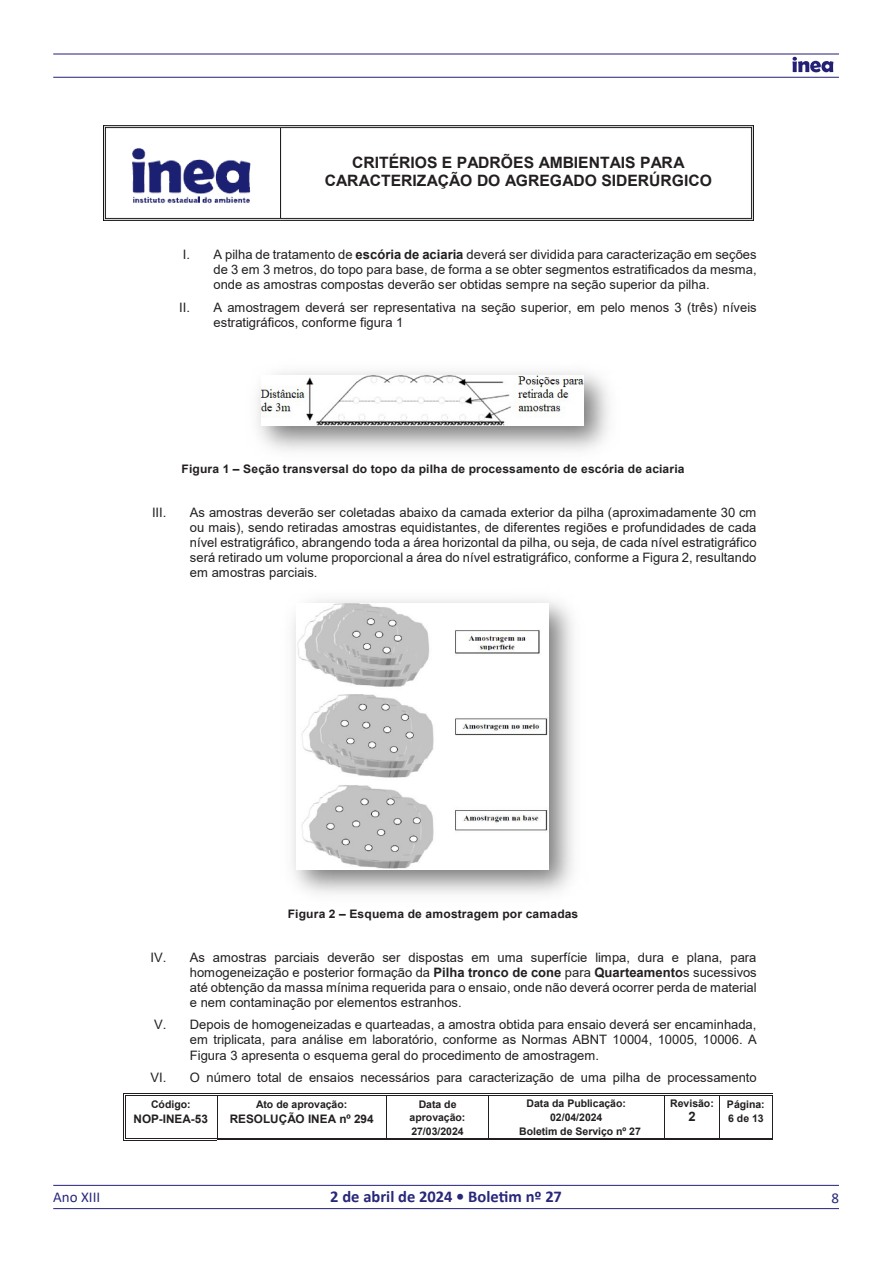
<style>
.page{position:relative;width:893px;height:1263px;background:#fff}
.page>*{position:absolute;margin:0;border:0;box-sizing:border-box;transform-origin:0 0}
.t1{font:700 16.5px "Calibri";color:#28277a}
.t2{font:700 15.6px/18px "Arial";color:#231f20;text-align:center}
.t3{font:15px "Calibri";color:#28277a}
.t4{font:13.05px/15px "Arial";color:#231f20;text-align:justify}
.t5{font:700 13.05px "Arial";color:#231f20}
.t6{font:700 11.7px "Arial";letter-spacing:.01em;color:#231f20}
.t7{font:700 10.5px/12.8px "Arial";letter-spacing:-.005em;color:#231f20;text-align:center}
.s1{font-weight:700}
</style>
<div class="page">
<hr style="left:53px;top:54px;width:786px;height:1px;background:#242076">
<hr style="left:53px;top:1185px;width:786px;height:1px;background:#242076">
<hr style="left:53px;top:77px;width:786px;height:1px;background:#242076">
<hr style="left:53px;top:1208px;width:786px;height:1px;background:#242076">
<svg style="left:792px;top:57px;width:41px;height:15px"></svg>
<img style="left:104px;top:125px;width:649px;height:96px">
<hr style="left:126px;top:1093px;width:91px;height:1px;background:#231f20">
<hr style="left:126px;top:1095px;width:91px;height:1px;background:#231f20">
<hr style="left:220px;top:1093px;width:166px;height:1px;background:#231f20">
<hr style="left:220px;top:1095px;width:166px;height:1px;background:#231f20">
<hr style="left:389px;top:1093px;width:99px;height:1px;background:#231f20">
<hr style="left:389px;top:1095px;width:99px;height:1px;background:#231f20">
<hr style="left:491px;top:1093px;width:173px;height:1px;background:#231f20">
<hr style="left:491px;top:1095px;width:173px;height:1px;background:#231f20">
<hr style="left:667px;top:1093px;width:52px;height:1px;background:#231f20">
<hr style="left:667px;top:1095px;width:52px;height:1px;background:#231f20">
<hr style="left:722px;top:1093px;width:50px;height:1px;background:#231f20">
<hr style="left:722px;top:1095px;width:50px;height:1px;background:#231f20">
<hr style="left:125px;top:1096px;width:1px;height:42px;background:#231f20">
<hr style="left:123px;top:1096px;width:1px;height:42px;background:#231f20">
<hr style="left:126px;top:1140px;width:91px;height:1px;background:#231f20">
<hr style="left:126px;top:1138px;width:91px;height:1px;background:#231f20">
<hr style="left:217px;top:1096px;width:1px;height:42px;background:#231f20">
<hr style="left:217px;top:1139px;width:169px;height:1px;background:#231f20">
<hr style="left:217px;top:1138px;width:169px;height:1px;background:#231f20">
<hr style="left:386px;top:1096px;width:1px;height:42px;background:#231f20">
<hr style="left:388px;top:1139px;width:100px;height:1px;background:#231f20">
<hr style="left:388px;top:1138px;width:100px;height:1px;background:#231f20">
<hr style="left:488px;top:1096px;width:1px;height:42px;background:#231f20">
<hr style="left:490px;top:1139px;width:174px;height:1px;background:#231f20">
<hr style="left:490px;top:1138px;width:174px;height:1px;background:#231f20">
<hr style="left:664px;top:1096px;width:1px;height:42px;background:#231f20">
<hr style="left:666px;top:1139px;width:53px;height:1px;background:#231f20">
<hr style="left:666px;top:1138px;width:53px;height:1px;background:#231f20">
<hr style="left:719px;top:1096px;width:1px;height:42px;background:#231f20">
<hr style="left:721px;top:1139px;width:51px;height:1px;background:#231f20">
<hr style="left:721px;top:1138px;width:51px;height:1px;background:#231f20">
<hr style="left:772px;top:1096px;width:1px;height:42px;background:#231f20">
<img style="left:257px;top:372px;width:352px;height:79px">
<img style="left:262px;top:376px;width:322px;height:50px">
<img style="left:297px;top:603px;width:251px;height:266px">
<p class="t2" style="left:325px;top:154px;width:389px">CRITÉRIOS E PADRÕES AMBIENTAIS PARA<br>CARACTERIZAÇÃO DO AGREGADO SIDERÚRGICO</p>
<p class="t4" style="left:214px;top:247px;width:545px;text-indent:-31px">I. A pilha de tratamento de <span class="s1">escória de aciaria</span> deverá ser dividida para caracterização em seções de 3 em 3 metros, do topo para base, de forma a se obter segmentos estratificados da mesma, onde as amostras compostas deverão ser obtidas sempre na seção superior da pilha.</p>
<p class="t4" style="left:214px;top:300px;width:545px;text-indent:-34px">II. A amostragem deverá ser representativa na seção superior, em pelo menos 3 (três) níveis estratigráficos, conforme figura 1</p>
<p class="t6" style="left:182px;top:461px;width:504px">Figura 1 – Seção transversal do topo da pilha de processamento de escória de aciaria</p>
<p class="t4" style="left:152px;top:505px;width:16px">III.</p>
<p class="t4" style="left:190px;top:505px;width:568px">As amostras deverão ser coletadas abaixo da camada exterior da pilha (aproximadamente 30 cm ou mais), sendo retiradas amostras equidistantes, de diferentes regiões e profundidades de cada nível estratigráfico, abrangendo toda a área horizontal da pilha, ou seja, de cada nível estratigráfico será retirado um volume proporcional a área do nível estratigráfico, conforme a Figura 2, resultando em amostras parciais.</p>
<p class="t6" style="left:288px;top:905px;width:292px">Figura 2 – Esquema de amostragem por camadas</p>
<p class="t4" style="left:190px;top:949px;width:568px;text-indent:-39px">IV. As amostras parciais deverão ser dispostas em uma superfície limpa, dura e plana, para homogeneização e posterior formação da <span class="s1">Pilha tronco de cone</span> para <span class="s1">Quarteamento</span>s sucessivos até obtenção da massa mínima requerida para o ensaio, onde não deverá ocorrer perda de material e nem contaminação por elementos estranhos.</p>
<p class="t4" style="left:190px;top:1017px;width:568px;text-indent:-36px">V. Depois de homogeneizadas e quarteadas, a amostra obtida para ensaio deverá ser encaminhada, em triplicata, para análise em laboratório, conforme as Normas ABNT 10004, 10005, 10006. A Figura 3 apresenta o esquema geral do procedimento de amostragem.</p>
<p class="t4" style="left:151px;top:1070px;width:608px">VI. O número total de ensaios necessários para caracterização de uma pilha de processamento</p>
<p class="t7" style="left:151px;top:1098px;width:41px">Código:</p>
<p class="t6" style="left:134px;top:1110px;width:76px">NOP-INEA-53</p>
<p class="t7" style="left:256px;top:1098px;width:93px">Ato de aprovação:</p>
<p class="t6" style="left:230px;top:1110px;width:145px">RESOLUÇÃO INEA nº 294</p>
<p class="t7" style="left:410px;top:1098px;width:57px">Data de aprovação:</p>
<p class="t7" style="left:411px;top:1125px;width:54px">27/03/2024</p>
<p class="t7" style="left:527px;top:1097px;width:101px">Data da Publicação:</p>
<p class="t7" style="left:550px;top:1111px;width:54px">02/04/2024</p>
<p class="t7" style="left:519px;top:1125px;width:123px">Boletim de Serviço nº 27</p>
<p class="t7" style="left:670px;top:1097px;width:45px">Revisão:</p>
<p class="t5" style="left:688px;top:1107px;width:9px">2</p>
<p class="t7" style="left:727px;top:1097px;width:39px;line-height:14px;text-align:left">Página:<br>6 de 13</p>
<p class="t3" style="left:53px;top:1186px;width:48px">Ano XIII</p>
<p class="t1" style="left:330px;top:1185px;width:233px">2 de abril de 2024 • Boletim nº 27</p>
<p class="t3" style="left:831px;top:1187px;width:9px">8</p>
</div>
